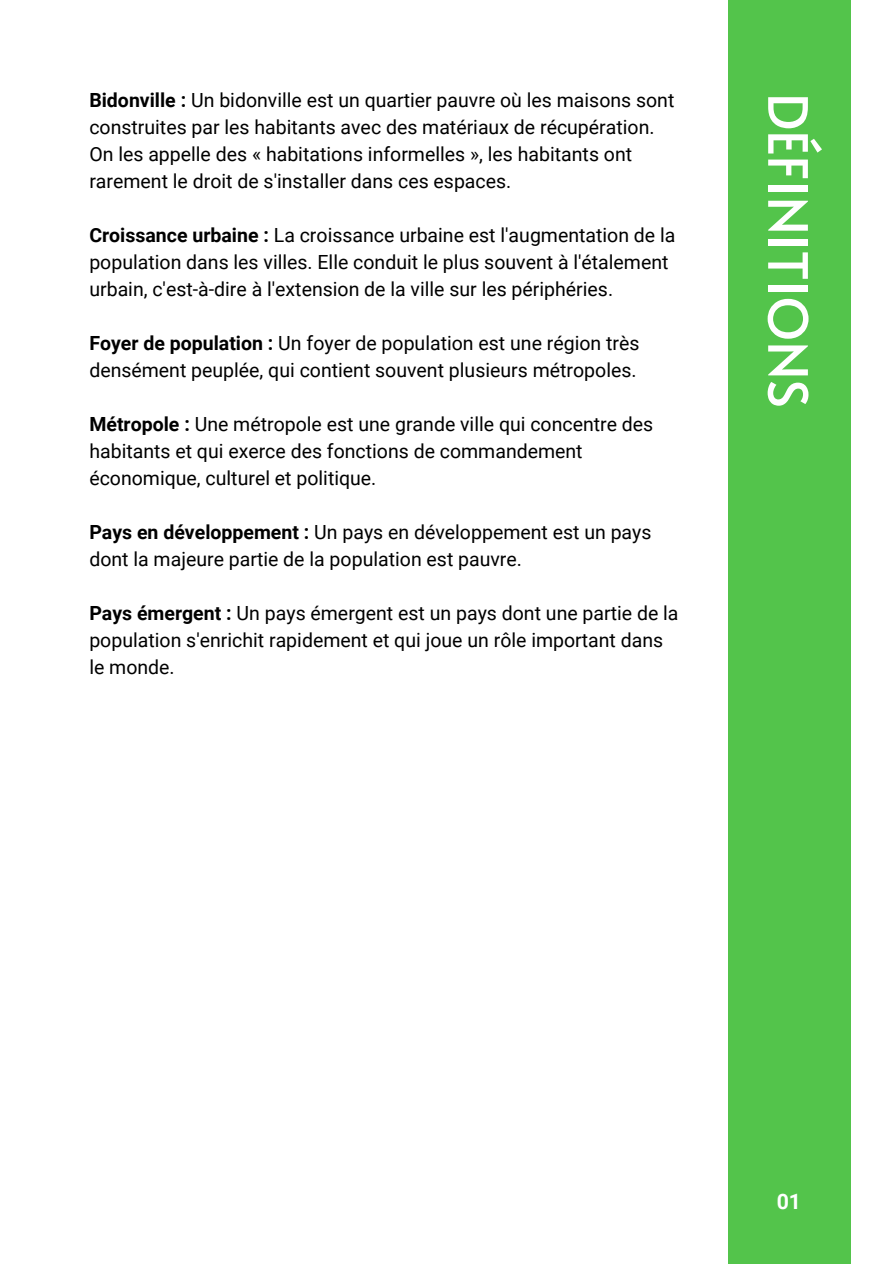
<style>
.page{position:relative;width:894px;height:1264px;background:#fff}
.page>*{position:absolute;margin:0;border:0;box-sizing:border-box;transform-origin:0 0}
.t1{font:54px "Alata";color:#fff}
.t2{font:700 21.3px "Roboto";color:#fff}
.t3{font:19.5px/27px "Roboto";color:#000}
.s1{font-weight:700}
</style>
<div class="page">
<div style="left:727px;top:0;width:123px;height:1263px;background:#53c44b"></div>
<p class="t3" style="left:89px;top:86px;width:586px"><span class="s1">Bidonville :</span> Un bidonville est un quartier pauvre où les maisons sont construites par les habitants avec des matériaux de récupération.<br>On les appelle des « habitations informelles », les habitants ont rarement le droit de s'installer dans ces espaces.</p>
<p class="t3" style="left:89px;top:221px;width:587px"><span class="s1">Croissance urbaine :</span> La croissance urbaine est l'augmentation de la population dans les villes. Elle conduit le plus souvent à l'étalement urbain, c'est-à-dire à l'extension de la ville sur les périphéries.</p>
<p class="t3" style="left:89px;top:329px;width:551px"><span class="s1">Foyer de population :</span> Un foyer de population est une région très densément peuplée, qui contient souvent plusieurs métropoles.</p>
<p class="t3" style="left:89px;top:410px;width:565px"><span class="s1">Métropole :</span> Une métropole est une grande ville qui concentre des habitants et qui exerce des fonctions de commandement économique, culturel et politique.</p>
<p class="t3" style="left:89px;top:518px;width:563px"><span class="s1">Pays en développement :</span> Un pays en développement est un pays dont la majeure partie de la population est pauvre.</p>
<p class="t3" style="left:89px;top:599px;width:590px"><span class="s1">Pays émergent :</span> Un pays émergent est un pays dont une partie de la population s'enrichit rapidement et qui joue un rôle important dans le monde.</p>
<p class="t1" style="left:827px;top:93px;width:316px;rotate:90deg">DÉFINITIONS</p>
<p class="t2" style="left:776px;top:1189px;width:26px">01</p>
</div>
